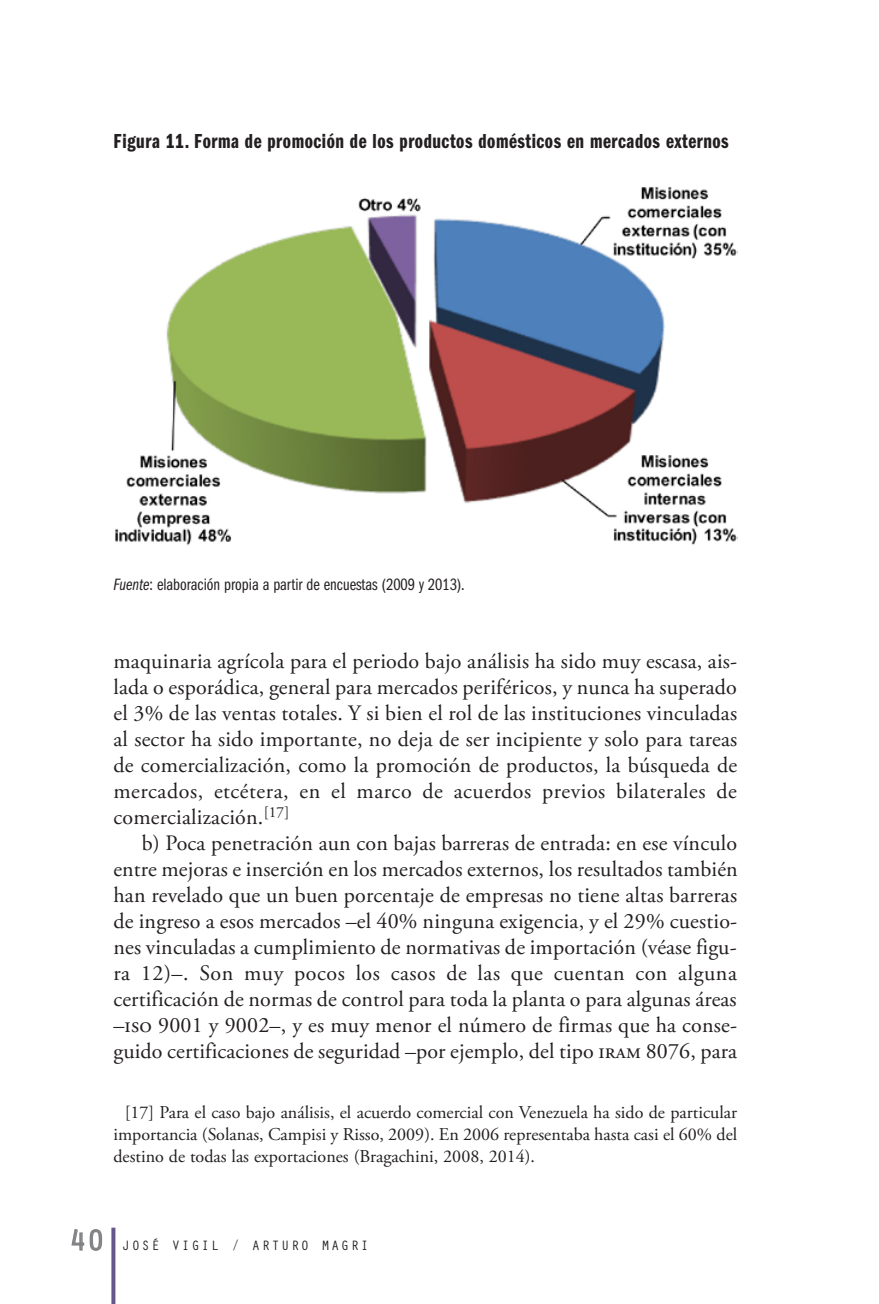
<style>
.page{position:relative;width:879px;height:1304px;background:#fff}
.page>*{position:absolute;margin:0;border:0;box-sizing:border-box;transform-origin:0 0}
.t1{font:22px/26px "Adobe Garamond Pro";letter-spacing:.01em;color:#231f20;text-align:justify}
.t2{font:21px "ITC Franklin Gothic Std Dm Cp";letter-spacing:.025em;color:#231f20}
.t3{font:18px/22px "Adobe Garamond Pro";color:#231f20;text-align:justify}
.t4{font:17px "ITC Franklin Gothic Std Bk Cp";color:#231f20}
.t5{font:14px "Orator Std";letter-spacing:.1em;color:#231f20}
.s1{font-family:"ITC Franklin Gothic Std Bk Cp It"}
.s2{font-size:30px;color:#808285}
</style>
<div class="page">
<svg style="left:71px;top:1229px;width:32px;height:22px"></svg>
<svg style="left:111px;top:1228px;width:4px;height:76px"></svg>
<img style="left:115px;top:187px;width:622px;height:359px">
<p class="t2" style="left:113px;top:130px;width:617px">Figura 11. Forma de promoción de los productos domésticos en mercados externos</p>
<p class="t4" style="left:113px;top:575px;width:353px"><span class="s1">Fuente</span>: elaboración propia a partir de encuestas (2009 y 2013).</p>
<p class="t1" style="left:113px;top:649px;width:625px">maquinaria agrícola para el periodo bajo análisis ha sido muy escasa, ais&shy;lada o esporádica, general para mercados periféricos, y nunca ha superado el 3% de las ventas totales. Y si bien el rol de las instituciones vinculadas al sector ha sido importante, no deja de ser incipiente y solo para tareas de comercialización, como la promoción de productos, la búsqueda de mercados, etcétera, en el marco de acuerdos previos bilaterales de comercialización.<sup>[17]</sup></p>
<p class="t1" style="left:113px;top:831px;width:626px;text-indent:28px">b) Poca penetración aun con bajas barreras de entrada: en ese vínculo entre mejoras e inserción en los mercados externos, los resultados también han revelado que un buen porcentaje de empresas no tiene altas barreras de ingreso a esos mercados –el 40% ninguna exigencia, y el 29% cuestio&shy;nes vinculadas a cumplimiento de normativas de importación (véase figu&shy;ra 12)–. Son muy pocos los casos de las que cuentan con alguna certificación de normas de control para toda la planta o para algunas áreas –iso 9001 y 9002–, y es muy menor el número de firmas que ha conse&shy;guido certificaciones de seguridad –por ejemplo, del tipo iram 8076, para</p>
<p class="t3" style="left:113px;top:1102px;width:625px;text-indent:11px">[17] Para el caso bajo análisis, el acuerdo comercial con Venezuela ha sido de particular importancia (Solanas, Campisi y Risso, 2009). En 2006 representaba hasta casi el 60% del destino de todas las exportaciones (Bragachini, 2008, 2014).</p>
<p class="t5" style="left:69px;top:1235px;width:301px"><span class="s2">40</span> JOSÉ VIGIL / ARTURO MAGRI</p>
</div>
